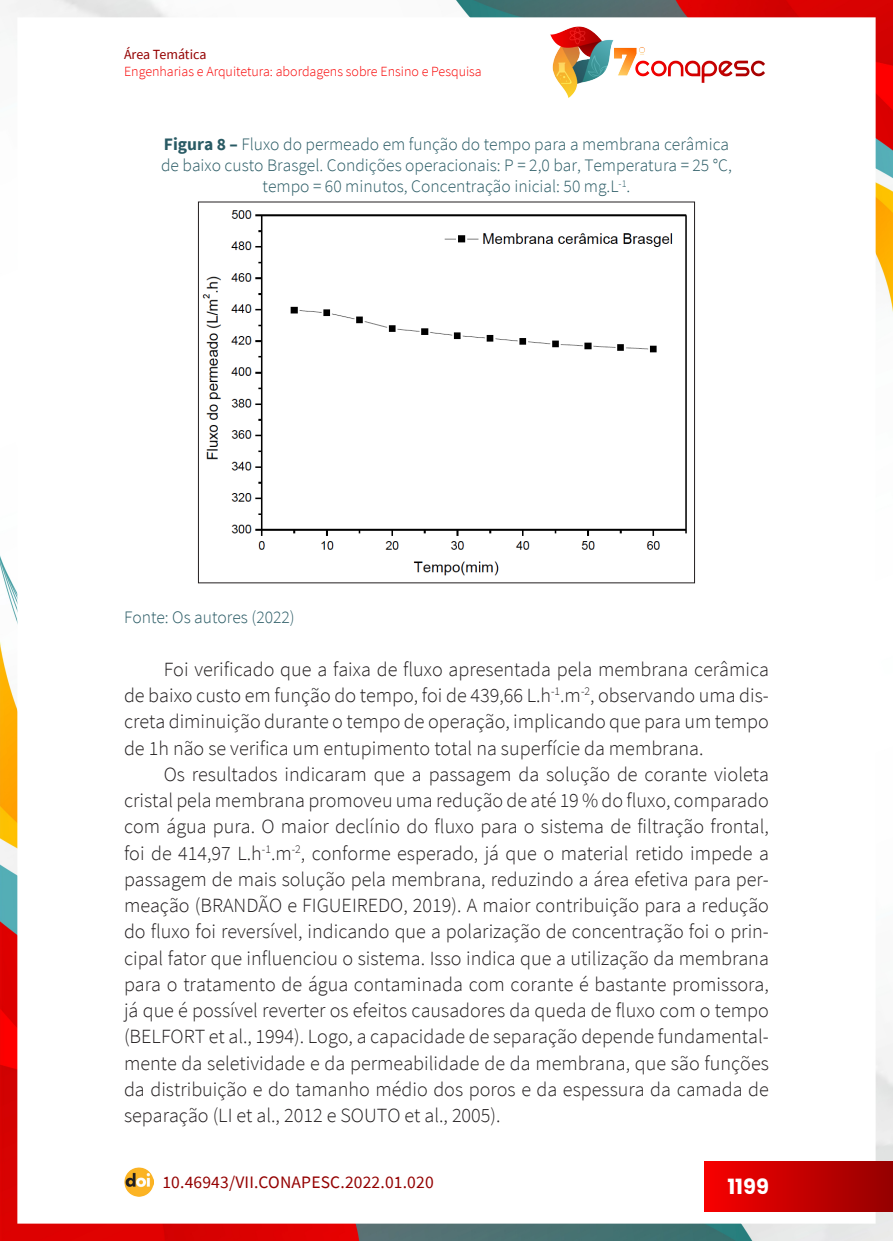
<style>
.page{position:relative;width:893px;height:1241px;background:#fff}
.page>*{position:absolute;margin:0;border:0;box-sizing:border-box;transform-origin:0 0}
.t1{font:700 21px "Poppins";color:#fff}
._7_CORPO{font:300 20.12px/26.2px "Source Sans Pro";color:#231f20;text-align:justify}
._12_LEGENDAS{font:300 17.5px/21px "Source Sans Pro";color:#295a64;text-align:center}
.t2{font:17.5px "Source Sans Pro";letter-spacing:.01em;color:#940000}
._13_FONTES{font:300 17.5px "Source Sans Pro";color:#295a64}
.t3{font:300 14px "Source Sans Pro";color:#f80000}
.t4{font:14px "Source Sans Pro";letter-spacing:-.005em;color:#940000}
.s1{font-weight:700}
</style>
<div class="page">
<img style="left:0;top:0;width:893px;height:1240px">
<div style="left:17px;top:17px;width:859px;height:1206px;background:#fff"></div>
<img style="left:124px;top:1167px;width:30px;height:29px">
<div style="left:704px;top:1161px;width:189px;height:49px;background:linear-gradient(to right,#f80000,#950000)"></div>
<img style="left:550px;top:26px;width:215px;height:72px">
<img style="left:202px;top:210px;width:485px;height:366px">
<p class="t4" style="left:124px;top:45px;width:84px">Área Temática</p>
<p class="t3" style="left:124px;top:62px;width:359px">Engenharias e Arquitetura: abordagens sobre Ensino e Pesquisa</p>
<p class="_12_LEGENDAS" style="left:161px;top:134px;width:572px"><span class="s1">Figura 8 –</span> Fluxo do permeado em função do tempo para a membrana cerâmica de baixo custo Brasgel. Condições operacionais: P = 2,0 bar, Temperatura = 25 °C, tempo = 60 minutos, Concentração inicial: 50 mg.L<sup>-1</sup>.</p>
<p class="_13_FONTES" style="left:124px;top:606px;width:172px">Fonte: Os autores (2022)</p>
<p class="_7_CORPO" style="left:124px;top:655px;width:646px;text-indent:40px">Foi verificado que a faixa de fluxo apresentada pela membrana cerâmica de baixo custo em função do tempo, foi de 439,66 L.h<sup>-1</sup>.m<sup>-2</sup>, observando uma dis&shy;creta diminuição durante o tempo de operação, implicando que para um tempo de 1h não se verifica um entupimento total na superfície da membrana.</p>
<p class="_7_CORPO" style="left:124px;top:760px;width:646px;text-indent:40px">Os resultados indicaram que a passagem da solução de corante violeta cristal pela membrana promoveu uma redução de até 19 % do fluxo, comparado com água pura. O maior declínio do fluxo para o sistema de filtração frontal, foi de 414,97 L.h<sup>-1</sup>.m<sup>-2</sup>, conforme esperado, já que o material retido impede a passagem de mais solução pela membrana, reduzindo a área efetiva para per&shy;meação (BRANDÃO e FIGUEIREDO, 2019). A maior contribuição para a redução do fluxo foi reversível, indicando que a polarização de concentração foi o prin&shy;cipal fator que influenciou o sistema. Isso indica que a utilização da membrana para o tratamento de água contaminada com corante é bastante promissora, já que é possível reverter os efeitos causadores da queda de fluxo com o tempo (BELFORT et al., 1994). Logo, a capacidade de separação depende fundamental&shy;mente da seletividade e da permeabilidade de da membrana, que são funções da distribuição e do tamanho médio dos poros e da espessura da camada de separação (LI et al., 2012 e SOUTO et al., 2005).</p>
<p class="t2" style="left:162px;top:1170px;width:273px">10.46943/VII.CONAPESC.2022.01.020</p>
<p class="t1" style="left:727px;top:1173px;width:43px">1199</p>
</div>
